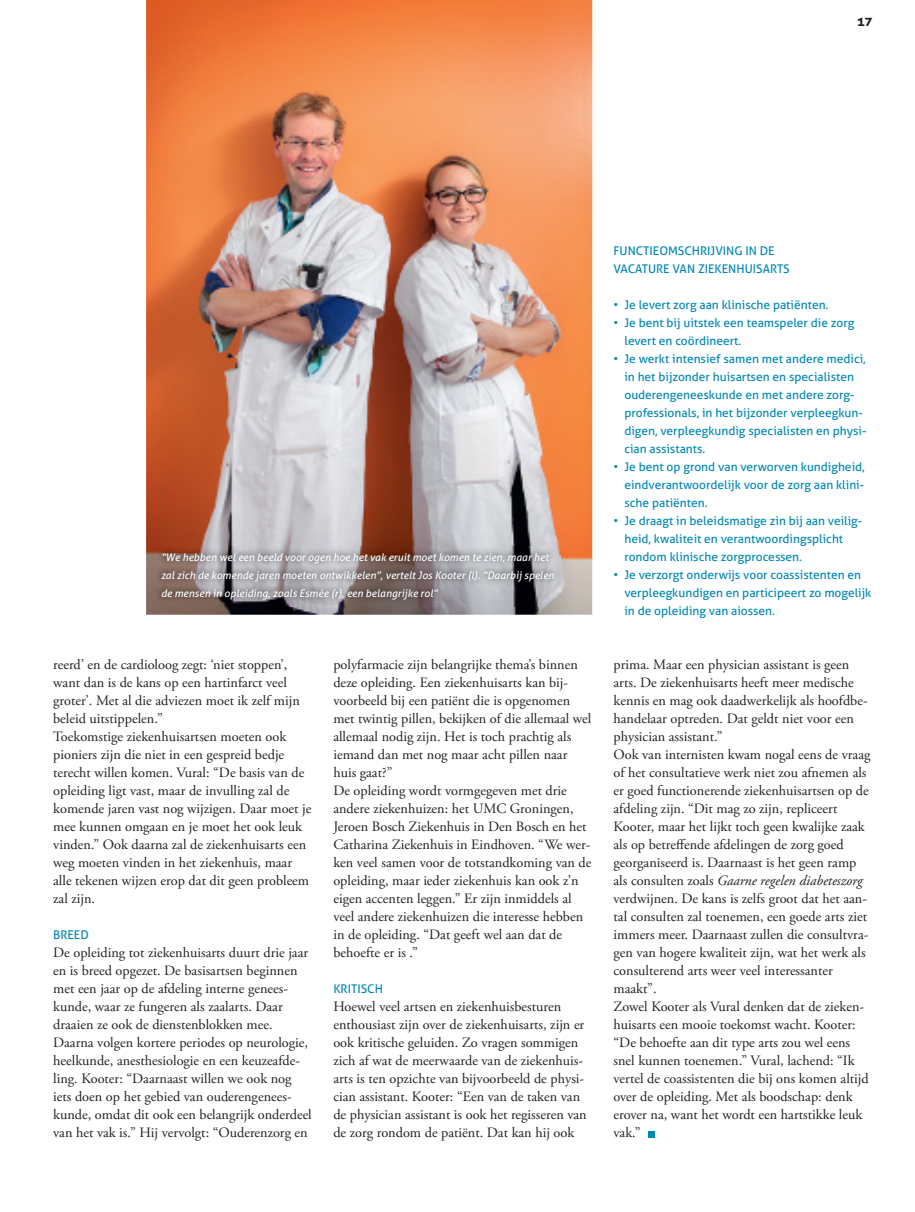
<style>
.page{position:relative;width:915px;height:1212px;background:#fff}
.page>*{position:absolute;margin:0;border:0;box-sizing:border-box;transform-origin:0 0}
.t1{font:700 15px "Aller";color:#231f20}
.t2{font:14.25px/18px "Adobe Garamond Pro";color:#231f20}
.t3{font:12px/18px "Aller";color:#0087b2}
.t4{font:italic 10.5px/18px "Aller";color:#fff}
.s1{font-style:italic}
</style>
<div class="page">
<div style="left:647px;top:1131px;width:7px;height:6px;background:#0087b2"></div>
<img style="left:146px;top:0;width:446px;height:615px">
<img style="left:155px;top:546px;width:405px;height:60px">
<p class="t1" style="left:856px;top:11px;width:17px">17</p>
<p class="t4" style="left:161px;top:548px;width:394px">“We hebben wel een beeld voor ogen hoe het vak eruit moet komen te zien, maar het zal zich de komende jaren moeten ontwikkelen”, vertelt Jos Kooter (l). “Daarbij spelen de mensen in opleiding, zoals Esmée (r), een belangrijke rol”</p>
<p class="t2" style="left:53px;top:656px;width:260px">reerd’ en de cardioloog zegt: ‘niet stoppen’, want dan is de kans op een hartinfarct veel groter’. Met al die adviezen moet ik zelf mijn beleid uitstippelen.”<br>Toekomstige ziekenhuisartsen moeten ook pioniers zijn die niet in een gespreid bedje terecht willen komen. Vural: “De basis van de opleiding ligt vast, maar de invulling zal de komende jaren vast nog wijzigen. Daar moet je mee kunnen omgaan en je moet het ook leuk vinden.” Ook daarna zal de ziekenhuisarts een weg moeten vinden in het ziekenhuis, maar alle tekenen wijzen erop dat dit geen probleem zal zijn.</p>
<p class="t3" style="left:53px;top:926px;width:37px">BREED</p>
<p class="t2" style="left:53px;top:944px;width:260px">De opleiding tot ziekenhuisarts duurt drie jaar en is breed opgezet. De basisartsen beginnen met een jaar op de afdeling interne genees&shy;kunde, waar ze fungeren als zaalarts. Daar draaien ze ook de dienstenblokken mee.<br>Daarna volgen kortere periodes op neurologie, heelkunde, anesthesiologie en een keuzeafde&shy;ling. Kooter: “Daarnaast willen we ook nog iets doen op het gebied van ouderengenees&shy;kunde, omdat dit ook een belangrijk onderdeel van het vak is.” Hij vervolgt: “Ouderenzorg en</p>
<p class="t2" style="left:333px;top:656px;width:259px">polyfarmacie zijn belangrijke thema’s binnen deze opleiding. Een ziekenhuisarts kan bij&shy;voorbeeld bij een patiënt die is opgenomen met twintig pillen, bekijken of die allemaal wel allemaal nodig zijn. Het is toch prachtig als iemand dan met nog maar acht pillen naar huis gaat?”<br>De opleiding wordt vormgegeven met drie andere ziekenhuizen: het UMC Groningen, Jeroen Bosch Ziekenhuis in Den Bosch en het Catharina Ziekenhuis in Eindhoven. “We wer&shy;ken veel samen voor de totstandkoming van de opleiding, maar ieder ziekenhuis kan ook z’n eigen accenten leggen.” Er zijn inmiddels al veel andere ziekenhuizen die interesse hebben in de opleiding. “Dat geeft wel aan dat de behoefte er is .”</p>
<p class="t3" style="left:333px;top:980px;width:51px">KRITISCH</p>
<p class="t2" style="left:333px;top:998px;width:255px">Hoewel veel artsen en ziekenhuisbesturen enthousiast zijn over de ziekenhuisarts, zijn er ook kritische geluiden. Zo vragen sommigen zich af wat de meerwaarde van de ziekenhuis&shy;arts is ten opzichte van bijvoorbeeld de physi&shy;cian assistant. Kooter: “Een van de taken van de physician assistant is ook het regisseren van de zorg rondom de patiënt. Dat kan hij ook</p>
<p class="t3" style="left:613px;top:241px;width:178px">FUNCTIEOMSCHRIJVING IN DE<br>VACATURE VAN ZIEKENHUISARTS</p>
<p class="t3" style="left:613px;top:295px;width:216px">• je levert zorg aan klinische patiënten.</p>
<p class="t3" style="left:624px;top:313px;width:231px;text-indent:-11px">• je bent bij uitstek een teamspeler die zorg levert en coördineert.</p>
<p class="t3" style="left:624px;top:349px;width:243px;text-indent:-11px">• je werkt intensief samen met andere medici, in het bijzonder huisartsen en specialisten ouderengeneeskunde en met andere zorg&shy;professionals, in het bijzonder verpleegkun&shy;digen, verpleegkundig specialisten en physi&shy;cian assistants.</p>
<p class="t3" style="left:624px;top:457px;width:242px;text-align:justify;text-indent:-11px">• je bent op grond van verworven kundigheid, eindverantwoordelijk voor de zorg aan klini&shy;sche patiënten.</p>
<p class="t3" style="left:624px;top:511px;width:239px;text-indent:-11px">• je draagt in beleidsmatige zin bij aan veilig&shy;heid, kwaliteit en verantwoordingsplicht rondom klinische zorgprocessen.</p>
<p class="t3" style="left:624px;top:566px;width:248px;text-indent:-11px">• je verzorgt onderwijs voor coassistenten en verpleegkundigen en participeert zo mogelijk in de opleiding van aiossen.</p>
<p class="t2" style="left:613px;top:656px;width:258px">prima. Maar een physician assistant is geen arts. De ziekenhuisarts heeft meer medische kennis en mag ook daadwerkelijk als hoofdbe&shy;handelaar optreden. Dat geldt niet voor een physician assistant.”<br>Ook van internisten kwam nogal eens de vraag of het consultatieve werk niet zou afnemen als er goed functionerende ziekenhuisartsen op de afdeling zijn. “Dit mag zo zijn, repliceert Kooter, maar het lijkt toch geen kwalijke zaak als op betreffende afdelingen de zorg goed georganiseerd is. Daarnaast is het geen ramp als consulten zoals <span class="s1">Gaarne regelen diabeteszorg </span>verdwijnen. De kans is zelfs groot dat het aan&shy;tal consulten zal toenemen, een goede arts ziet immers meer. Daarnaast zullen die consultvra&shy;gen van hogere kwaliteit zijn, wat het werk als consulterend arts weer veel interessanter maakt”.<br>Zowel Kooter als Vural denken dat de zieken&shy;huisarts een mooie toekomst wacht. Kooter: “De behoefte aan dit type arts zou wel eens snel kunnen toenemen.” Vural, lachend: “Ik vertel de coassistenten die bij ons komen altijd over de opleiding. Met als boodschap: denk erover na, want het wordt een hartstikke leuk vak.”</p>
</div>
